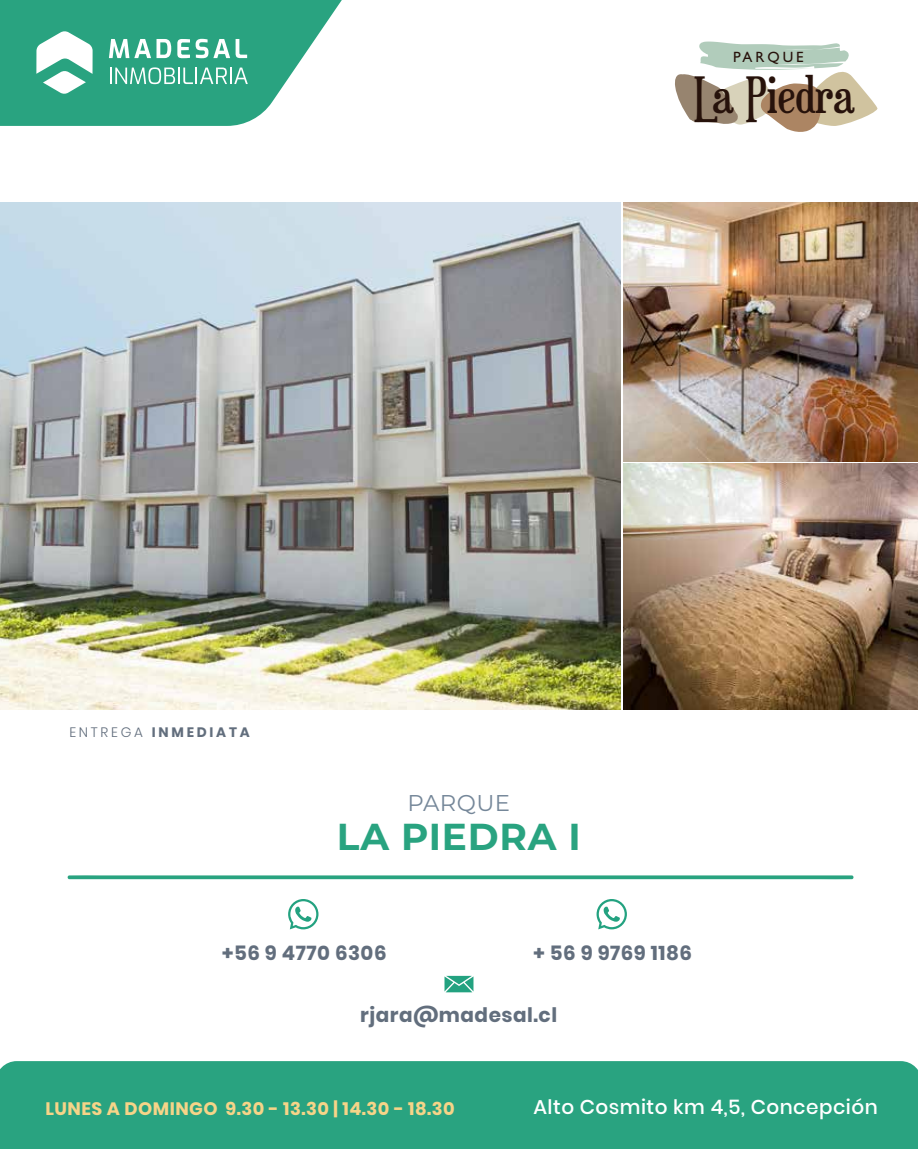
<style>
.page{position:relative;width:918px;height:1149px;background:#fff}
.page>*{position:absolute;margin:0;border:0;box-sizing:border-box;transform-origin:0 0}
.t1{font:48.75px "Euphorigenic";color:#27120b}
.t2{font:700 37.5px "Montserrat";letter-spacing:.02em;color:#29a380}
.t3{font:22.8px "Montserrat";letter-spacing:.02em;color:#758799}
.t4{font:700 19.95px "Poppins";letter-spacing:.025em;color:#626e7d}
.t5{font:500 19.95px "Poppins";letter-spacing:.025em;color:#fff}
.t6{font:700 18px "Poppins";letter-spacing:.025em;color:#f6d488}
.t7{font:15px "Gill Sans Std";letter-spacing:.2em;color:#27120b}
.t8{font:700 13.65px "Poppins";letter-spacing:.2em;color:#626e7d}
.s1{font-weight:300}
</style>
<div class="page">
<svg style="left:0;top:0;width:342px;height:126px;fill:#29a380"></svg>
<svg style="left:109px;top:39px;width:42px;height:19px"></svg>
<svg style="left:157px;top:39px;width:14px;height:19px"></svg>
<svg style="left:177px;top:39px;width:13px;height:19px"></svg>
<svg style="left:196px;top:39px;width:34px;height:19px"></svg>
<svg style="left:236px;top:39px;width:11px;height:19px"></svg>
<svg style="left:110px;top:67px;width:138px;height:17px"></svg>
<svg style="left:36px;top:31px;width:57px;height:63px"></svg>
<svg style="left:67px;top:875px;width:787px;height:4px;background:#40ad8d"></svg>
<div style="left:0;top:1061px;width:918px;height:87px;background:#29a380"></div>
<img style="left:0;top:202px;width:620px;height:507px">
<img style="left:623px;top:202px;width:295px;height:259px">
<img style="left:623px;top:463px;width:295px;height:246px">
<svg style="left:675px;top:42px;width:203px;height:90px"></svg>
<svg style="left:288px;top:899px;width:31px;height:30px"></svg>
<svg style="left:597px;top:899px;width:30px;height:30px"></svg>
<svg style="left:445px;top:975px;width:28px;height:17px"></svg>
<p class="t7" style="left:733px;top:48px;width:72px">PARQUE</p>
<h1 class="t1" style="left:694px;top:65px;width:162px">La Piedra</h1>
<p class="t8" style="left:69px;top:724px;width:182px"><span class="s1">ENTREGA</span> INMEDIATA</p>
<p class="t3" style="left:407px;top:786px;width:104px">PARQUE</p>
<h2 class="t2" style="left:337px;top:809px;width:245px">LA PIEDRA I</h2>
<p class="t4" style="left:222px;top:941px;width:166px">+56 9 4770 6306</p>
<p class="t4" style="left:534px;top:941px;width:160px">+ 56 9 9769 1186</p>
<p class="t4" style="left:360px;top:1002px;width:198px">rjara@madesal.cl</p>
<p class="t6" style="left:46px;top:1097px;width:411px">LUNES A DOMINGO 9.30 - 13.30 | 14.30 - 18.30</p>
<p class="t5" style="left:534px;top:1095px;width:346px">Alto Cosmito km 4,5, Concepción</p>
</div>
